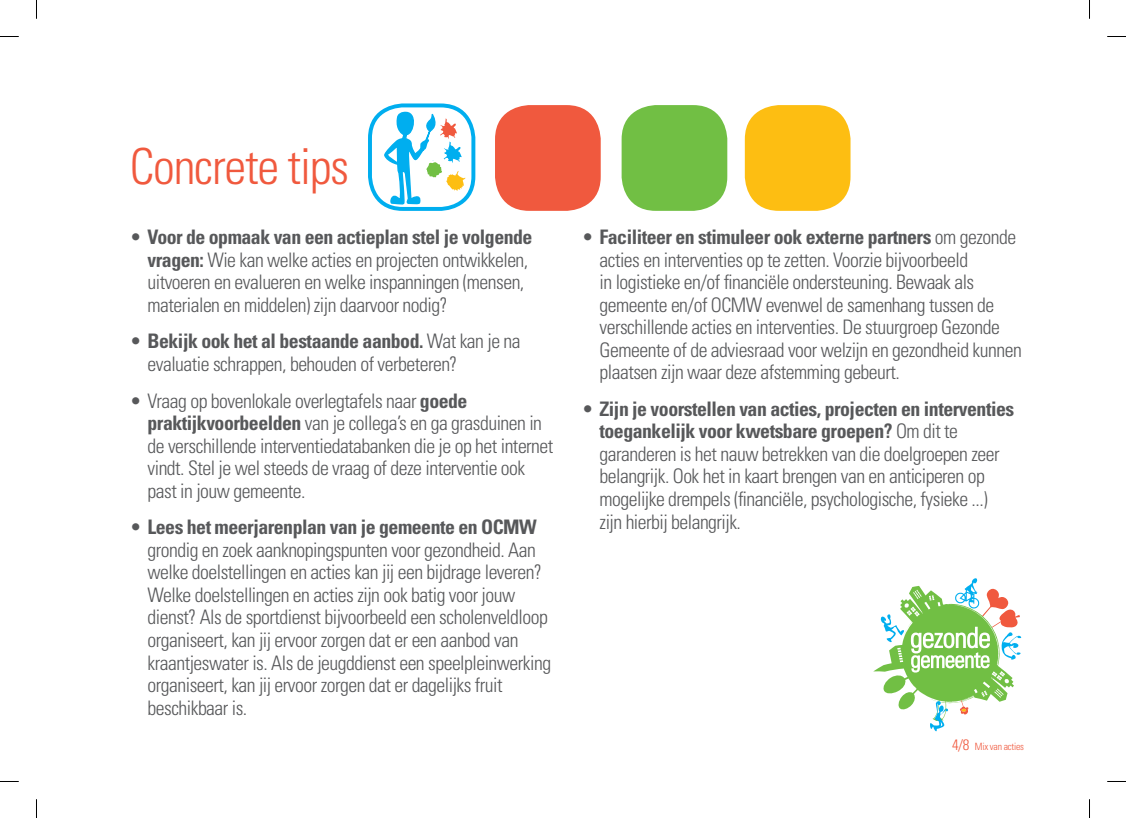
<style>
.page{position:relative;width:1126px;height:818px;background:#fff}
.page>*{position:absolute;margin:0;border:0;box-sizing:border-box;transform-origin:0 0}
.t1{font:300 condensed 49.5px "Univers LT";letter-spacing:-.025em;color:#f0593e}
.t2{font:300 condensed 20px/22.5px "Univers LT";letter-spacing:-.025em;color:#57585a}
.t3{font:300 condensed 10px "Univers LT";letter-spacing:-.025em;color:#f0593e}
.s1{font-weight:700}
.s2{font-size:15px}
</style>
<div class="page">
<svg style="left:873px;top:578px;width:149px;height:153px"></svg>
<div style="left:744px;top:105px;width:106px;height:106px;background:#fdbe12;border-radius:34px"></div>
<div style="left:621px;top:105px;width:106px;height:106px;background:#71bf44;border-radius:34px"></div>
<div style="left:495px;top:105px;width:105px;height:106px;background:#f0593e;border-radius:34px"></div>
<svg style="left:368px;top:103px;width:107px;height:108px"></svg>
<svg style="left:0;top:36px;width:19px;height:1px"></svg>
<svg style="left:1107px;top:36px;width:18px;height:1px"></svg>
<svg style="left:36px;top:0;width:1px;height:19px"></svg>
<svg style="left:36px;top:799px;width:1px;height:18px"></svg>
<svg style="left:1089px;top:0;width:1px;height:19px"></svg>
<svg style="left:1089px;top:799px;width:1px;height:18px"></svg>
<h1 class="t1" style="left:130px;top:137px;width:221px">Concrete tips</h1>
<p class="t2" style="left:147px;top:225px;width:386px;text-indent:-18px">• <span class="s1">Voor de opmaak van een actieplan stel je volgende vragen:</span> Wie kan welke acties en projecten ontwikkelen, uitvoeren en evalueren en welke inspanningen (mensen, materialen en middelen) zijn daarvoor nodig?</p>
<p class="t2" style="left:147px;top:330px;width:374px;text-indent:-18px">• <span class="s1">Bekijk ook het al bestaande aanbod.</span> Wat kan je na evaluatie schrappen, behouden of verbeteren?</p>
<p class="t2" style="left:147px;top:389px;width:407px;text-indent:-18px">• Vraag op bovenlokale overlegtafels naar <span class="s1">goede praktijkvoorbeelden</span> van je collega’s en ga grasduinen in de verschillende interventiedatabanken die je op het internet vindt. Stel je wel steeds de vraag of deze interventie ook past in jouw gemeente.</p>
<p class="t2" style="left:147px;top:515px;width:405px;text-indent:-18px">• <span class="s1">Lees het meerjarenplan van je gemeente en OCMW </span>grondig en zoek aanknopingspunten voor gezondheid. Aan welke doelstellingen en acties kan jij een bijdrage leveren?<br>Welke doelstellingen en acties zijn ook batig voor jouw dienst? Als de sportdienst bijvoorbeeld een scholenveldloop organiseert, kan jij ervoor zorgen dat er een aanbod van kraantjeswater is. Als de jeugddienst een speelpleinwerking organiseert, kan jij ervoor zorgen dat er dagelijks fruit beschikbaar is.</p>
<p class="t2" style="left:599px;top:225px;width:423px;text-indent:-18px">• <span class="s1">Faciliteer en stimuleer ook externe partners</span> om gezonde acties en interventies op te zetten. Voorzie bijvoorbeeld<br>in logistieke en/of financiële ondersteuning. Bewaak als gemeente en/of OCMW evenwel de samenhang tussen de verschillende acties en interventies. De stuurgroep Gezonde Gemeente of de adviesraad voor welzijn en gezondheid kunnen plaatsen zijn waar deze afstemming gebeurt.</p>
<p class="t2" style="left:599px;top:397px;width:416px;text-indent:-18px">• <span class="s1">Zijn je voorstellen van acties, projecten en interventies toegankelijk voor kwetsbare groepen?</span> Om dit te garanderen is het nauw betrekken van die doelgroepen zeer belangrijk. Ook het in kaart brengen van en anticiperen op mogelijke drempels (financiële, psychologische, fysieke ...) zijn hierbij belangrijk.</p>
<p class="t3" style="left:952px;top:740px;width:73px"><span class="s2">4/8</span> Mix van acties</p>
</div>
